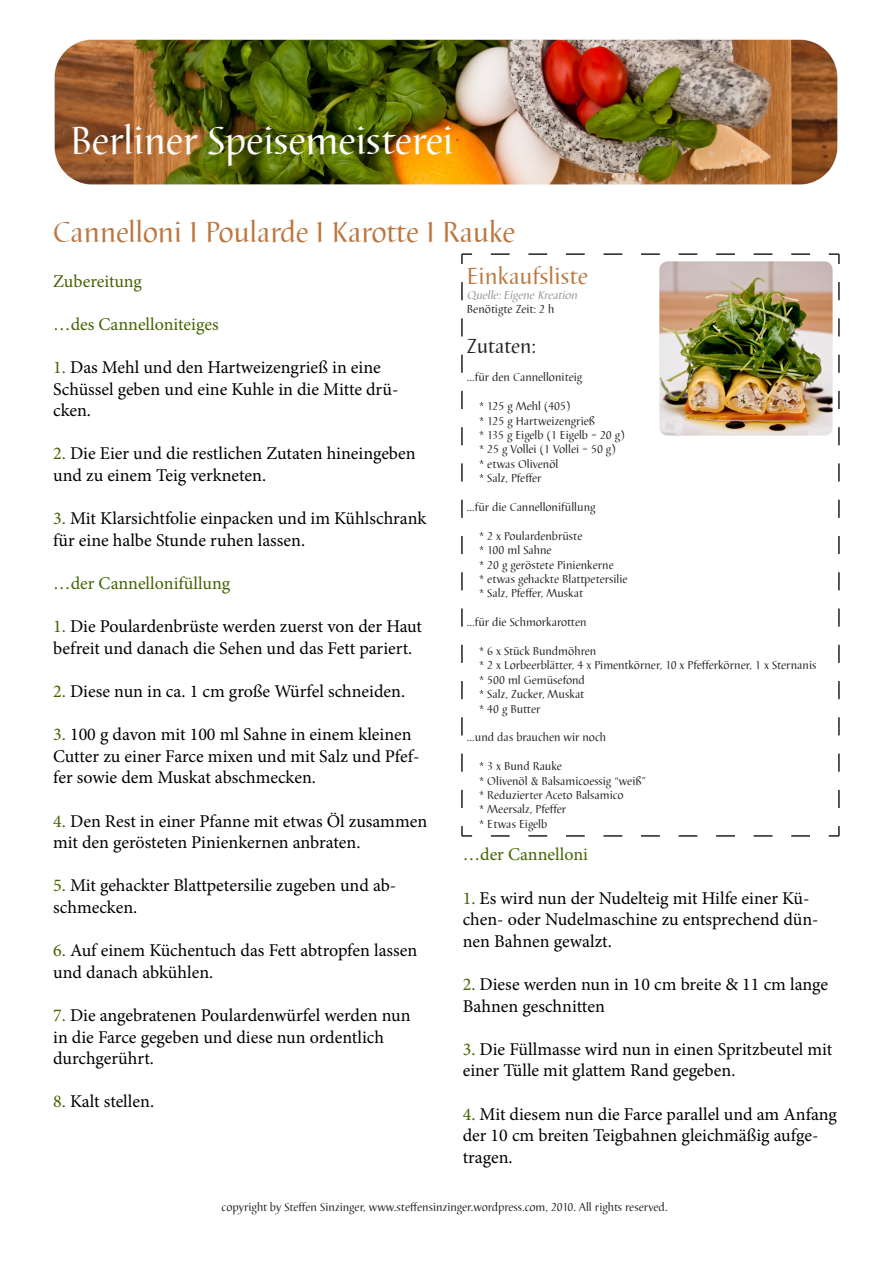
<style>
.page{position:relative;width:893px;height:1263px;background:#fff}
.page>*{position:absolute;margin:0;border:0;box-sizing:border-box;transform-origin:0 0}
.t1{font:40.5px "Bar";color:#fff}
.t2{font:30px "Bar";color:#bc7740}
.t3{font:24px "Bar";color:#bc7740}
.t4{font:21px "Bar";letter-spacing:-.005em;color:#231f20}
.t5{font:18px/21.6px "Minion Pro";color:#000}
.t6{font:18px "Minion Pro";color:#446200}
.t7{font:12px "Bar";color:#231f20}
.t8{font:italic 12px "Bar";color:#939598}
.s1{color:#446200}
</style>
<div class="page">
<img style="left:54px;top:39px;width:784px;height:146px">
<svg style="left:461px;top:253px;width:379px;height:584px"></svg>
<img style="left:659px;top:262px;width:174px;height:173px">
<p class="t1" style="left:70px;top:112px;width:384px">Berliner Speisemeisterei</p>
<p class="t2" style="left:53px;top:211px;width:464px">Cannelloni I Poularde I Karotte I Rauke</p>
<p class="t3" style="left:467px;top:259px;width:122px">Einkaufsliste</p>
<p class="t8" style="left:467px;top:286px;width:115px">Quelle:EigeneKreation</p>
<p class="t7" style="left:467px;top:300px;width:89px">Benötigte Zeit: 2 h</p>
<p class="t4" style="left:467px;top:331px;width:71px">Zutaten:</p>
<p class="t7" style="left:467px;top:369px;width:117px">…für den Cannelloniteig</p>
<p class="t7" style="left:479px;top:398px;width:93px">* 125 g Mehl (405)</p>
<p class="t7" style="left:479px;top:412px;width:118px">* 125 g Hartweizengrieß</p>
<p class="t7" style="left:479px;top:426px;width:147px">* 135 g Eigelb (1 Eigelb = 20 g)</p>
<p class="t7" style="left:479px;top:441px;width:138px">* 25 g Vollei (1 Vollei = 50 g)</p>
<p class="t7" style="left:479px;top:455px;width:81px">* etwas Olivenöl</p>
<p class="t7" style="left:479px;top:470px;width:64px">* Salz, Pfeffer</p>
<p class="t7" style="left:467px;top:498px;width:130px">…für die Cannellonifüllung</p>
<p class="t7" style="left:479px;top:527px;width:105px">* 2 x Poulardenbrüste</p>
<p class="t7" style="left:479px;top:542px;width:74px">* 100 ml Sahne</p>
<p class="t7" style="left:479px;top:556px;width:136px">* 20 g geröstete Pinienkerne</p>
<p class="t7" style="left:479px;top:570px;width:150px">* etwas gehackte Blattpetersilie</p>
<p class="t7" style="left:479px;top:585px;width:105px">* Salz, Pfeffer, Muskat</p>
<p class="t7" style="left:467px;top:614px;width:121px">…für die Schmorkarotten</p>
<p class="t7" style="left:479px;top:642px;width:119px">* 6 x Stück Bundmöhren</p>
<p class="t7" style="left:479px;top:657px;width:339px">* 2 x Lorbeerblätter, 4 x Pimentkörner, 10 x Pfefferkörner, 1 x Sternanis</p>
<p class="t7" style="left:479px;top:671px;width:107px">* 500 ml Gemüsefond</p>
<p class="t7" style="left:479px;top:686px;width:106px">* Salz, Zucker, Muskat</p>
<p class="t7" style="left:479px;top:700px;width:63px">* 40 g Butter</p>
<p class="t7" style="left:467px;top:729px;width:141px">…und das brauchen wir noch</p>
<p class="t7" style="left:479px;top:758px;width:84px">* 3 x Bund Rauke</p>
<p class="t7" style="left:479px;top:772px;width:169px">* Olivenöl &amp; Balsamicoessig “weiß”</p>
<p class="t7" style="left:479px;top:786px;width:146px">* Reduzierter Aceto Balsamico</p>
<p class="t7" style="left:479px;top:801px;width:89px">* Meersalz, Pfeffer</p>
<p class="t7" style="left:479px;top:815px;width:70px">* Etwas Eigelb</p>
<p class="t6" style="left:53px;top:269px;width:90px">Zubereitung</p>
<p class="t6" style="left:53px;top:312px;width:167px">…des Cannelloniteiges</p>
<p class="t5" style="left:53px;top:356px;width:347px"><span class="s1">1.</span> Das Mehl und den Hartweizengrieß in eine<br>Schüssel geben und eine Kuhle in die Mitte drü&shy;cken.</p>
<p class="t5" style="left:53px;top:443px;width:364px"><span class="s1">2.</span> Die Eier und die restlichen Zutaten hineingeben und zu einem Teig verkneten.</p>
<p class="t5" style="left:53px;top:508px;width:375px"><span class="s1">3.</span> Mit Klarsichtfolie einpacken und im Kühlschrank für eine halbe Stunde ruhen lassen.</p>
<p class="t6" style="left:53px;top:571px;width:179px">…der Cannellonifüllung</p>
<p class="t5" style="left:53px;top:616px;width:370px"><span class="s1">1.</span> Die Poulardenbrüste werden zuerst von der Haut befreit und danach die Sehen und das Fett pariert.</p>
<p class="t5" style="left:53px;top:680px;width:353px"><span class="s1">2.</span> Diese nun in ca. 1 cm große Würfel schneiden.</p>
<p class="t5" style="left:53px;top:724px;width:368px"><span class="s1">3.</span> 100 g davon mit 100 ml Sahne in einem kleinen<br>Cutter zu einer Farce mixen und mit Salz und Pfef&shy;fer sowie dem Muskat abschmecken.</p>
<p class="t5" style="left:53px;top:810px;width:375px"><span class="s1">4.</span> Den Rest in einer Pfanne mit etwas Öl zusammen mit den gerösteten Pinienkernen anbraten.</p>
<p class="t5" style="left:53px;top:875px;width:345px"><span class="s1">5.</span> Mit gehackter Blattpetersilie zugeben und ab&shy;schmecken.</p>
<p class="t5" style="left:53px;top:940px;width:366px"><span class="s1">6.</span> Auf einem Küchentuch das Fett abtropfen lassen und danach abkühlen.</p>
<p class="t5" style="left:53px;top:1004px;width:359px"><span class="s1">7.</span> Die angebratenen Poulardenwürfel werden nun in die Farce gegeben und diese nun ordentlich durchgerührt.</p>
<p class="t5" style="left:53px;top:1091px;width:102px"><span class="s1">8.</span> Kalt stellen.</p>
<p class="t6" style="left:463px;top:842px;width:127px">…der Cannelloni</p>
<p class="t5" style="left:463px;top:887px;width:357px"><span class="s1">1.</span> Es wird nun der Nudelteig mit Hilfe einer Kü&shy;chen- oder Nudelmaschine zu entsprechend dün&shy;nen Bahnen gewalzt.</p>
<p class="t5" style="left:463px;top:973px;width:367px"><span class="s1">2.</span> Diese werden nun in 10 cm breite &amp; 11 cm lange<br>Bahnen geschnitten</p>
<p class="t5" style="left:463px;top:1038px;width:371px"><span class="s1">3.</span> Die Füllmasse wird nun in einen Spritzbeutel mit einer Tülle mit glattem Rand gegeben.</p>
<p class="t5" style="left:463px;top:1103px;width:376px"><span class="s1">4.</span> Mit diesem nun die Farce parallel und am Anfang der 10 cm breiten Teigbahnen gleichmäßig aufge&shy;tragen.</p>
<p class="t7" style="left:222px;top:1198px;width:447px">copyright by Steffen Sinzinger, www.steffensinzinger.wordpress.com, 2010. All rights reserved.</p>
</div>
